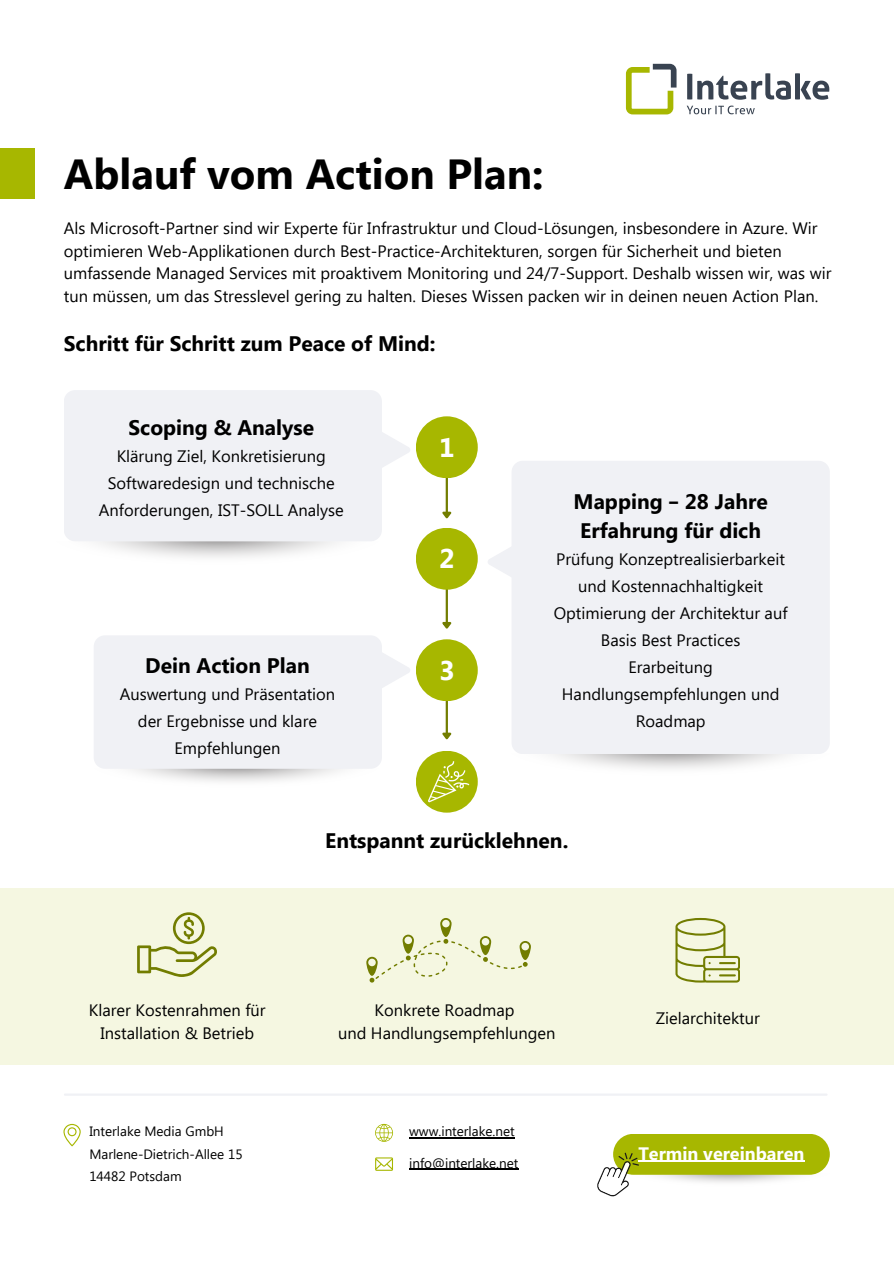
<style>
.page{position:relative;width:894px;height:1264px;background:#fff}
.page>*{position:absolute;margin:0;border:0;box-sizing:border-box;transform-origin:0 0}
.t1{font:700 42px "Segoe UI";color:#000}
.t2{font:700 27px "Segoe UI";color:#fff}
.t3{font:700 21px/29.2px "Segoe UI";color:#000;text-align:center}
.t4{font:700 18px "Segoe UI";color:#fff}
.t5{font:16.5px/27px "Segoe UI";color:#000;text-align:center}
.t6{font:13.5px "Segoe UI";color:#000}
.s1{font-family:"Noto Sans Gurmukhi"}
</style>
<div class="page">
<svg style="left:687px;top:73px;width:142px;height:27px"></svg>
<svg style="left:687px;top:106px;width:67px;height:8px"></svg>
<svg style="left:625px;top:64px;width:51px;height:50px"></svg>
<hr style="left:445px;top:460px;width:3px;height:52px;background:#727d00">
<svg style="left:442px;top:509px;width:10px;height:10px"></svg>
<hr style="left:445px;top:570px;width:3px;height:52px;background:#727d00">
<svg style="left:442px;top:620px;width:10px;height:9px"></svg>
<hr style="left:445px;top:681px;width:3px;height:52px;background:#727d00">
<svg style="left:442px;top:730px;width:10px;height:10px"></svg>
<div style="left:416px;top:416px;width:61px;height:62px;background:#a7b700;border-radius:50%"></div>
<div style="left:64px;top:390px;width:317px;height:151px;background:#f0f1f5;border-radius:11px"></div>
<div style="left:94px;top:635px;width:288px;height:133px;background:#f0f1f5;border-radius:11px"></div>
<div style="left:511px;top:461px;width:318px;height:293px;background:#f0f1f5;border-radius:11px"></div>
<svg style="left:381px;top:421px;width:29px;height:57px"></svg>
<svg style="left:382px;top:653px;width:28px;height:35px"></svg>
<svg style="left:488px;top:547px;width:23px;height:30px"></svg>
<div style="left:416px;top:528px;width:61px;height:61px;background:#a7b700;border-radius:50%"></div>
<div style="left:416px;top:639px;width:61px;height:62px;background:#a7b700;border-radius:50%"></div>
<div style="left:0;top:888px;width:893px;height:177px;background:#f5f7e1"></div>
<svg style="left:137px;top:912px;width:80px;height:64px"></svg>
<svg style="left:366px;top:918px;width:164px;height:64px"></svg>
<svg style="left:675px;top:917px;width:64px;height:65px"></svg>
<div style="left:0;top:148px;width:35px;height:51px;background:#a7b700"></div>
<div style="left:416px;top:750px;width:61px;height:62px;background:#a7b700;border-radius:50%"></div>
<svg style="left:428px;top:761px;width:41px;height:41px"></svg>
<img style="left:638px;top:1172px;width:182px;height:11px">
<div style="left:613px;top:1133px;width:216px;height:41px;background:#a7b700;border-radius:20px"></div>
<hr style="left:638px;top:1160px;width:166px;height:1px;background:#fff">
<svg style="left:597px;top:1152px;width:41px;height:44px"></svg>
<hr style="left:65px;top:1093px;width:761px;height:2px;background:#f0f1f5">
<svg style="left:63px;top:1123px;width:17px;height:23px"></svg>
<svg style="left:375px;top:1123px;width:18px;height:18px"></svg>
<svg style="left:375px;top:1157px;width:18px;height:13px"></svg>
<hr style="left:409px;top:1137px;width:32px;height:1px;background:#000">
<hr style="left:441px;top:1137px;width:73px;height:1px;background:#000">
<hr style="left:409px;top:1168px;width:109px;height:1px;background:#000">
<p class="t1" style="left:64px;top:144px;width:481px">Ablauf vom Action Plan:</p>
<p class="t5" style="left:64px;top:216px;width:768px;line-height:22.5px;text-align:left">Als Microsoft-Partner sind wir Experte für Infrastruktur und Cloud-Lösungen, insbesondere in Azure. Wir optimieren Web-Applikationen durch Best-Practice-Architekturen, sorgen für Sicherheit und bieten umfassende Managed Services mit proaktivem Monitoring und 24/7-Support. Deshalb wissen wir, was wir tun müssen, um das Stresslevel gering zu halten. Dieses Wissen packen wir in deinen neuen Action Plan.</p>
<p class="t3" style="left:64px;top:328px;width:373px">Schritt für Schritt zum Peace of Mind:</p>
<h4 class="t3" style="left:128px;top:411px;width:187px">Scoping &amp; Analyse</h4>
<h4 class="t5" style="left:99px;top:441px;width:246px">Klärung Ziel, Konkretisierung<br>Softwaredesign und technische<br>Anforderungen, IST-SOLL Analyse</h4>
<p class="t3" style="left:145px;top:650px;width:166px">Dein Action Plan</p>
<p class="t5" style="left:120px;top:680px;width:217px">Auswertung und Präsentation der Ergebnisse und klare<br>Empfehlungen</p>
<p class="t2" style="left:439px;top:428px;width:17px">1</p>
<h1 class="t2" style="left:439px;top:539px;width:17px">2</h1>
<h4 class="t2" style="left:439px;top:650px;width:17px">3</h4>
<p class="t3" style="left:573px;top:485px;width:196px">Mapping <span class="s1">–</span> 28 Jahre<br>Erfahrung für dich</p>
<p class="t5" style="left:553px;top:545px;width:235px">Prüfung Konzeptrealisierbarkeit und Kostennachhaltigkeit<br>Optimierung der Architektur auf<br>Basis Best Practices<br>Erarbeitung<br>Handlungsempfehlungen und<br>Roadmap</p>
<p class="t3" style="left:325px;top:824px;width:244px">Entspannt zurücklehnen.</p>
<p class="t5" style="left:89px;top:998px;width:178px;line-height:22.5px">Klarer Kostenrahmen für<br>Installation &amp; Betrieb</p>
<h4 class="t5" style="left:338px;top:998px;width:219px;line-height:22.5px">Konkrete Roadmap<br>und Handlungsempfehlungen</h4>
<p class="t5" style="left:655px;top:1003px;width:106px">Zielarchitektur</p>
<p class="t6" style="left:89px;top:1121px;width:136px">Interlake Media GmbH</p>
<h4 class="t6" style="left:89px;top:1144px;width:155px">Marlene-Dietrich-Allee 15</h4>
<p class="t6" style="left:89px;top:1166px;width:94px">14482 Potsdam</p>
<h2 class="t6" style="left:409px;top:1121px;width:107px">www.interlake.net</h2>
<p class="t6" style="left:409px;top:1152px;width:111px">info@interlake.net</p>
<h2 class="t4" style="left:638px;top:1140px;width:167px">Termin vereinbaren</h2>
</div>
